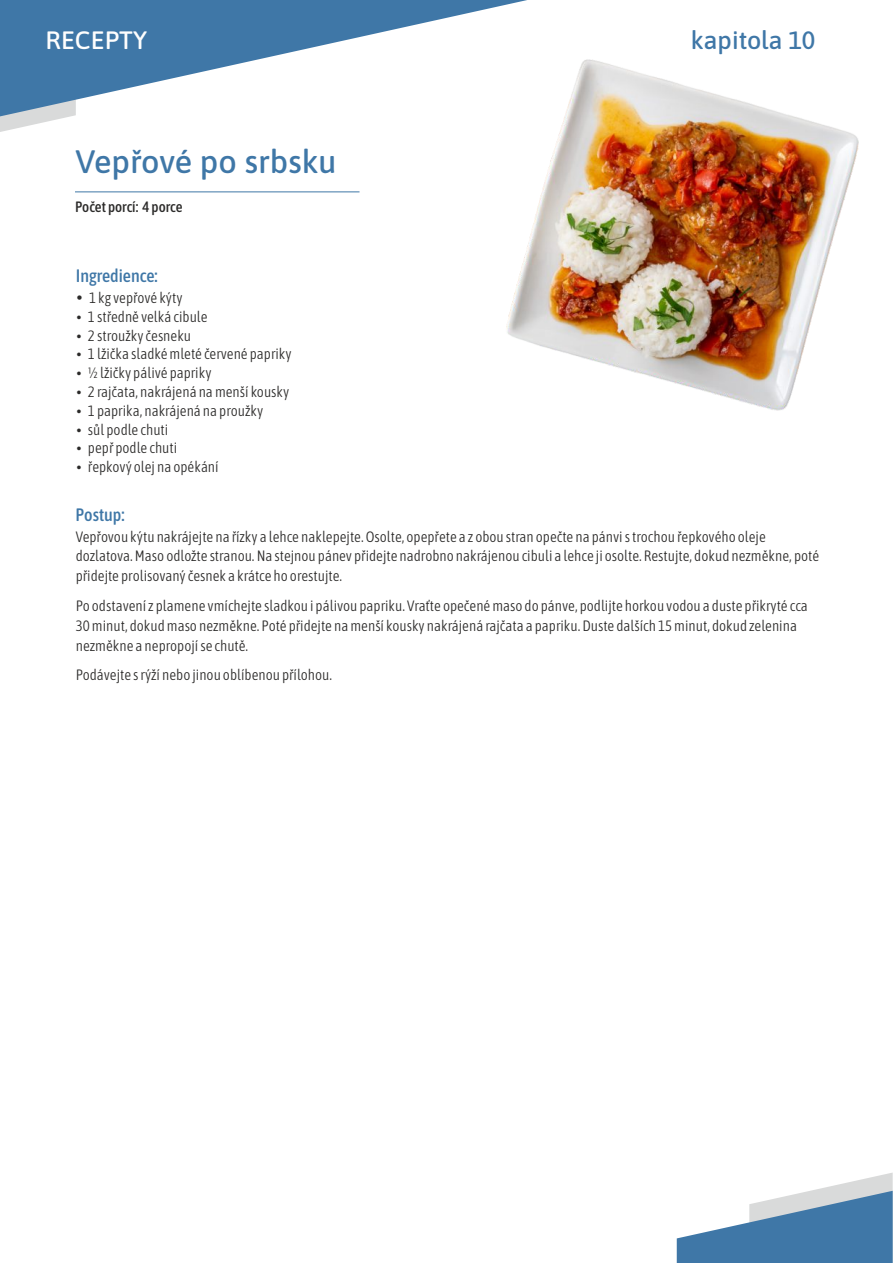
<style>
.page{position:relative;width:893px;height:1263px;background:#fff}
.page>*{position:absolute;margin:0;border:0;box-sizing:border-box;transform-origin:0 0}
.t1{font:500 32.4px "Asap";color:#3f77a7}
.t2{font:500 25.05px "Asap";color:#3f77a7}
.t3{font:500 25.05px "Asap";letter-spacing:.01em;color:#fefefe}
.t4{font:500 18px "Asap Condensed";color:#3f77a7}
.t5{font:300 15px/18.8px "Asap Condensed";color:#2b2a29}
.t6{font:500 15px "Asap Condensed";color:#2b2a29}
</style>
<div class="page">
<img style="left:506px;top:59px;width:353px;height:352px">
<svg style="left:0;top:116px;width:71px;height:16px"></svg>
<svg style="left:0;top:0;width:577px;height:116px"></svg>
<svg style="left:677px;top:1173px;width:216px;height:90px"></svg>
<hr style="left:75px;top:191px;width:284px;height:1px;background:#3f77a7">
<h2 class="t3" style="left:45px;top:26px;width:103px">RECEPTY</h2>
<h1 class="t1" style="left:75px;top:143px;width:263px">Vepřové po srbsku</h1>
<p class="t6" style="left:75px;top:198px;width:109px">Počet porcí: 4 porce</p>
<p class="t4" style="left:76px;top:265px;width:84px">Ingredience:</p>
<p class="t5" style="left:88px;top:288px;width:205px">1 kg vepřové kýty<br>1 středně velká cibule<br>2 stroužky česneku<br>1 lžička sladké mleté červené papriky ½ lžičky pálivé papriky<br>2 rajčata, nakrájená na menší kousky<br>1 paprika, nakrájená na proužky<br>sůl podle chuti<br>pepř podle chuti<br>řepkový olej na opékání</p>
<p class="t4" style="left:76px;top:504px;width:51px">Postup:</p>
<h2 class="t2" style="left:691px;top:26px;width:126px">kapitola 10</h2>
<p class="t5" style="left:76px;top:526px;width:745px;line-height:19.8px">Vepřovou kýtu nakrájejte na řízky a lehce naklepejte. Osolte, opepřete a z obou stran opečte na pánvi s trochou řepkového oleje dozlatova. Maso odložte stranou. Na stejnou pánev přidejte nadrobno nakrájenou cibuli a lehce ji osolte. Restujte, dokud nezměkne, poté přidejte prolisovaný česnek a krátce ho orestujte.</p>
<p class="t5" style="left:76px;top:596px;width:734px;line-height:19.8px">Po odstavení z plamene vmíchejte sladkou i pálivou papriku. Vraťte opečené maso do pánve, podlijte horkou vodou a duste přikryté cca<br>30 minut, dokud maso nezměkne. Poté přidejte na menší kousky nakrájená rajčata a papriku. Duste dalších 15 minut, dokud zelenina nezměkne a nepropojí se chutě.</p>
<p class="t5" style="left:76px;top:665px;width:258px">Podávejte s rýží nebo jinou oblíbenou přílohou.</p>
</div>
